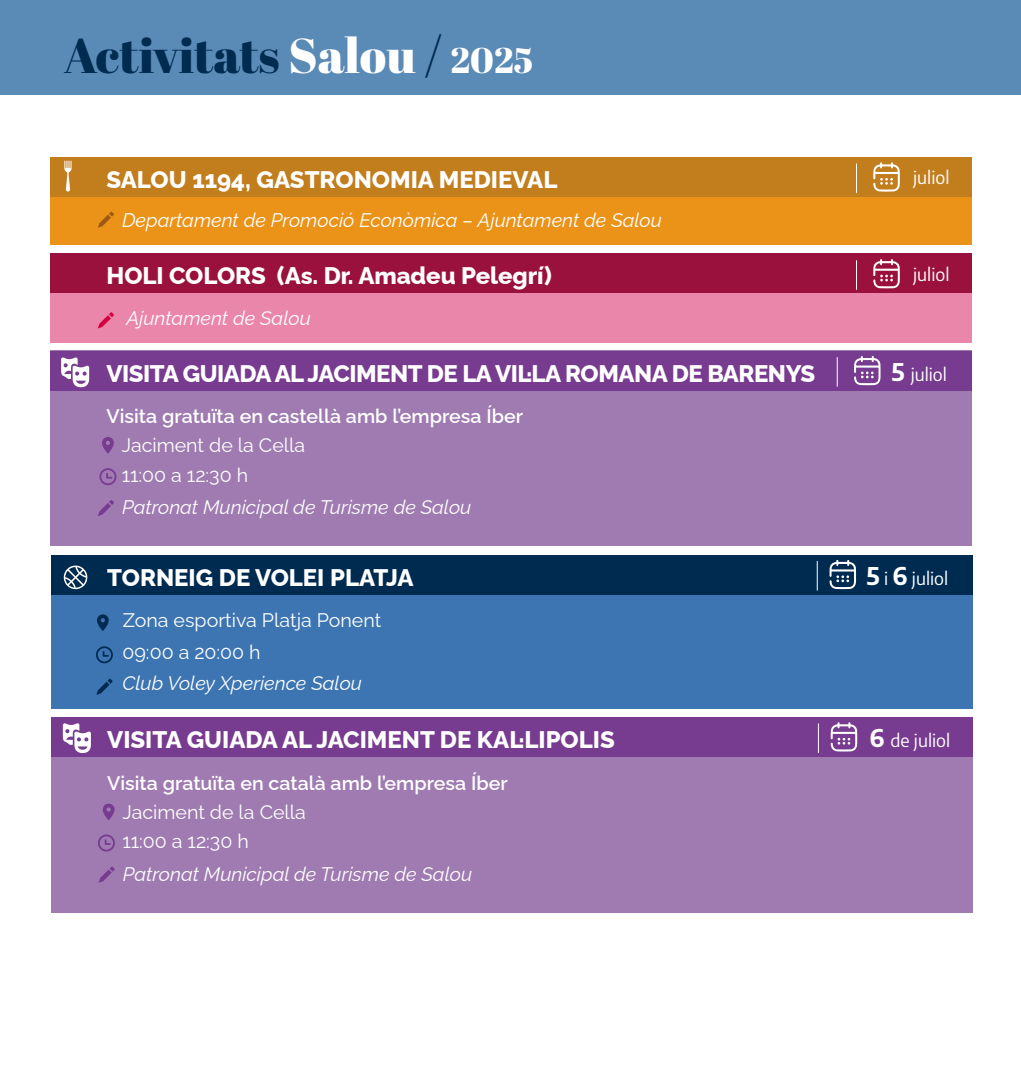
<style>
.page{position:relative;width:1021px;height:1085px;background:#fff}
.page>*{position:absolute;margin:0;border:0;box-sizing:border-box;transform-origin:0 0}
.t1{font:48.82px "Abril Fatface";color:#002b51}
.t2{font:800 23.85px "Raleway";letter-spacing:-.005em;color:#fff}
.t3{font:italic 19.57px "Raleway";color:#fff}
.t4{font:19.57px/29.2px "Raleway";color:#fff}
.t5{font:600 19.57px "Raleway";color:#fff}
.t6{font:17.78px "Encode Sans";color:#fff}
.s1{color:#fff}
.s2{font-size:35.55px;color:#fff}
.s3{font-weight:700;font-size:23.85px}
</style>
<div class="page">
<div style="left:0;top:0;width:1020px;height:94px;background:#5a8ab6"></div>
<div style="left:51px;top:160px;width:920px;height:85px;background:#ea9318"></div>
<div style="left:51px;top:157px;width:920px;height:40px;background:#c27d1d"></div>
<svg style="left:873px;top:162px;width:26px;height:30px"></svg>
<svg style="left:856px;top:164px;width:1px;height:29px"></svg>
<svg style="left:98px;top:211px;width:16px;height:17px"></svg>
<div style="left:51px;top:253px;width:920px;height:89px;background:#ea86a9"></div>
<div style="left:51px;top:253px;width:920px;height:40px;background:#9b113d"></div>
<svg style="left:98px;top:312px;width:16px;height:16px"></svg>
<svg style="left:873px;top:259px;width:26px;height:29px"></svg>
<svg style="left:856px;top:260px;width:1px;height:29px"></svg>
<div style="left:51px;top:350px;width:920px;height:196px;background:#9f7bb1"></div>
<div style="left:51px;top:350px;width:920px;height:40px;background:#773b8f"></div>
<svg style="left:102px;top:437px;width:12px;height:16px"></svg>
<svg style="left:98px;top:500px;width:16px;height:16px"></svg>
<svg style="left:99px;top:468px;width:18px;height:17px"></svg>
<svg style="left:854px;top:356px;width:26px;height:29px"></svg>
<svg style="left:836px;top:357px;width:1px;height:29px"></svg>
<div style="left:51px;top:555px;width:921px;height:154px;background:#3c75b2"></div>
<div style="left:51px;top:555px;width:921px;height:40px;background:#002b51"></div>
<svg style="left:64px;top:565px;width:23px;height:24px"></svg>
<svg style="left:829px;top:559px;width:27px;height:30px"></svg>
<svg style="left:816px;top:561px;width:1px;height:29px"></svg>
<svg style="left:96px;top:678px;width:16px;height:16px"></svg>
<svg style="left:97px;top:614px;width:12px;height:16px"></svg>
<svg style="left:96px;top:646px;width:17px;height:17px"></svg>
<div style="left:51px;top:717px;width:921px;height:195px;background:#9f7bb1"></div>
<div style="left:51px;top:717px;width:921px;height:40px;background:#773b8f"></div>
<svg style="left:830px;top:722px;width:27px;height:29px"></svg>
<svg style="left:818px;top:723px;width:1px;height:29px"></svg>
<svg style="left:103px;top:803px;width:12px;height:17px"></svg>
<svg style="left:99px;top:866px;width:16px;height:16px"></svg>
<svg style="left:98px;top:834px;width:17px;height:17px"></svg>
<svg style="left:63px;top:723px;width:28px;height:30px"></svg>
<svg style="left:61px;top:357px;width:28px;height:30px"></svg>
<svg style="left:64px;top:161px;width:8px;height:31px"></svg>
<h1 class="t1" style="left:64px;top:21px;width:470px">Activitats <span class="s1">Salou</span> / <span class="s2">2025</span></h1>
<p class="t2" style="left:106px;top:161px;width:452px">SALOU 1194, GASTRONOMIA MEDIEVAL</p>
<p class="t3" style="left:122px;top:204px;width:541px">Departament de Promoció Econòmica – Ajuntament de Salou</p>
<p class="t2" style="left:106px;top:257px;width:447px">HOLI COLORS (As. Dr. Amadeu Pelegrí)</p>
<p class="t3" style="left:126px;top:302px;width:186px">Ajuntament de Salou</p>
<p class="t2" style="left:106px;top:354px;width:710px">VISITA GUIADA AL JACIMENT DE LA VIL·LA ROMANA DE BARENYS</p>
<p class="t5" style="left:106px;top:400px;width:418px">Visita gratuïta en castellà amb l’empresa Íber</p>
<p class="t4" style="left:122px;top:428px;width:185px">Jaciment de la Cella<br>11:00 a 12:30 h</p>
<p class="t3" style="left:122px;top:491px;width:351px">Patronat Municipal de Turisme de Salou</p>
<p class="t2" style="left:107px;top:559px;width:308px">TORNEIG DE VOLEI PLATJA</p>
<p class="t4" style="left:122px;top:602px;width:260px;line-height:31.5px">Zona esportiva Platja Ponent<br>09:00 a 20:00 h</p>
<p class="t3" style="left:122px;top:667px;width:241px">Club Voley Xperience Salou</p>
<p class="t2" style="left:107px;top:720px;width:509px">VISITA GUIADA AL JACIMENT DE KAL·LIPOLIS</p>
<p class="t5" style="left:107px;top:767px;width:402px">Visita gratuïta en català amb l’empresa Íber</p>
<p class="t4" style="left:122px;top:795px;width:185px">Jaciment de la Cella<br>11:00 a 12:30 h</p>
<p class="t3" style="left:123px;top:858px;width:351px">Patronat Municipal de Turisme de Salou</p>
<p class="t6" style="left:913px;top:165px;width:38px">juliol</p>
<p class="t6" style="left:913px;top:262px;width:38px">juliol</p>
<p class="t6" style="left:891px;top:361px;width:57px"><span class="s3">5</span> juliol</p>
<p class="t6" style="left:866px;top:565px;width:83px"><span class="s3">5</span> i <span class="s3">6</span> juliol</p>
<p class="t6" style="left:869px;top:727px;width:82px"><span class="s3">6</span> de juliol</p>
</div>
